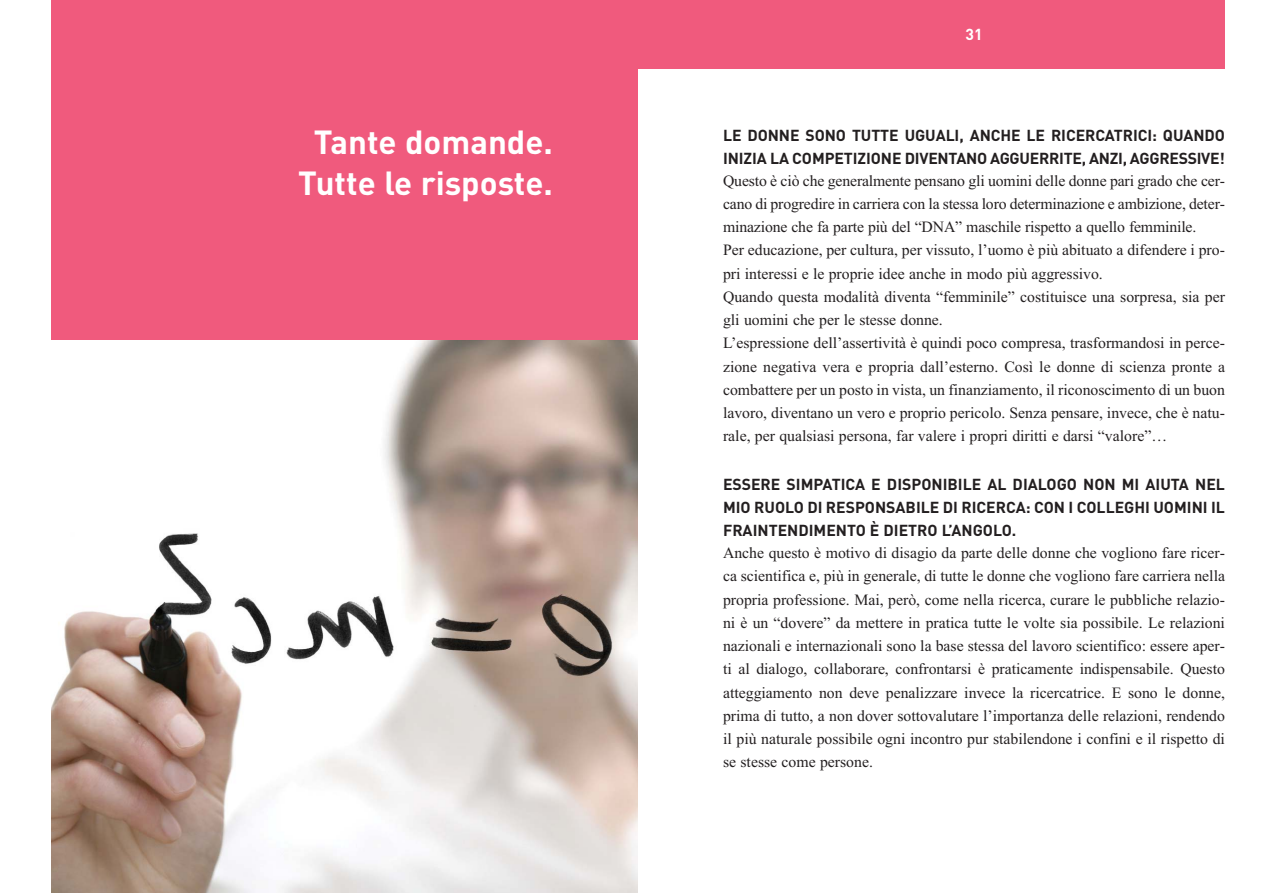
<style>
.page{position:relative;width:1276px;height:893px;background:#fff}
.page>*{position:absolute;margin:0;border:0;box-sizing:border-box;transform-origin:0 0}
.t1{font:700 33px/40.5px "DIN";color:#fff;text-align:center}
.t2{font:15.75px/23.2px "Times New Roman";color:#231f20}
.t3{font:700 15.75px/23.2px "DIN";letter-spacing:-.005em;color:#231f20}
.t4{font:700 15.75px "DIN";color:#fff}
</style>
<div class="page">
<div style="left:638px;top:0;width:587px;height:68px;background:#f05a7d"></div>
<div style="left:51px;top:0;width:587px;height:893px;background:#f05a7d"></div>
<img style="left:51px;top:341px;width:587px;height:552px">
<h1 class="t1" style="left:298px;top:125px;width:256px">Tante domande.<br>Tutte le risposte.</h1>
<p class="t4" style="left:965px;top:29px;width:19px">31</p>
<p class="t3" style="left:723px;top:125px;width:503px">LE DONNE SONO TUTTE UGUALI, ANCHE LE RICERCATRICI: QUANDO<br>INIZIA LA COMPETIZIONE DIVENTANO AGGUERRITE, ANZI, AGGRESSIVE!</p>
<p class="t2" style="left:723px;top:170px;width:503px">Questo è ciò che generalmente pensano gli uomini delle donne pari grado che cer&shy;cano di progredire in carriera con la stessa loro determinazione e ambizione, deter&shy;minazione che fa parte più del “DNA” maschile rispetto a quello femminile.<br>Per educazione, per cultura, per vissuto, l’uomo è più abituato a difendere i pro&shy;pri interessi e le proprie idee anche in modo più aggressivo.<br>Quando questa modalità diventa “femminile” costituisce una sorpresa, sia per gli uomini che per le stesse donne.<br>L’espressione dell’assertività è quindi poco compresa, trasformandosi in perce&shy;zione negativa vera e propria dall’esterno. Così le donne di scienza pronte a combattere per un posto in vista, un finanziamento, il riconoscimento di un buon lavoro, diventano un vero e proprio pericolo. Senza pensare, invece, che è natu&shy;rale, per qualsiasi persona, far valere i propri diritti e darsi “valore”…</p>
<p class="t3" style="left:723px;top:474px;width:503px;text-align:justify">ESSERE SIMPATICA E DISPONIBILE AL DIALOGO NON MI AIUTA NEL MIO RUOLO DI RESPONSABILE DI RICERCA: CON I COLLEGHI UOMINI IL FRAINTENDIMENTO È DIETRO L’ANGOLO.</p>
<p class="t2" style="left:723px;top:543px;width:503px;text-align:justify">Anche questo è motivo di disagio da parte delle donne che vogliono fare ricer&shy;ca scientifica e, più in generale, di tutte le donne che vogliono fare carriera nella propria professione. Mai, però, come nella ricerca, curare le pubbliche relazio&shy;ni è un “dovere” da mettere in pratica tutte le volte sia possibile. Le relazioni nazionali e internazionali sono la base stessa del lavoro scientifico: essere aper&shy;ti al dialogo, collaborare, confrontarsi è praticamente indispensabile. Questo atteggiamento non deve penalizzare invece la ricercatrice. E sono le donne, prima di tutto, a non dover sottovalutare l’importanza delle relazioni, rendendo il più naturale possibile ogni incontro pur stabilendone i confini e il rispetto di se stesse come persone.</p>
</div>
